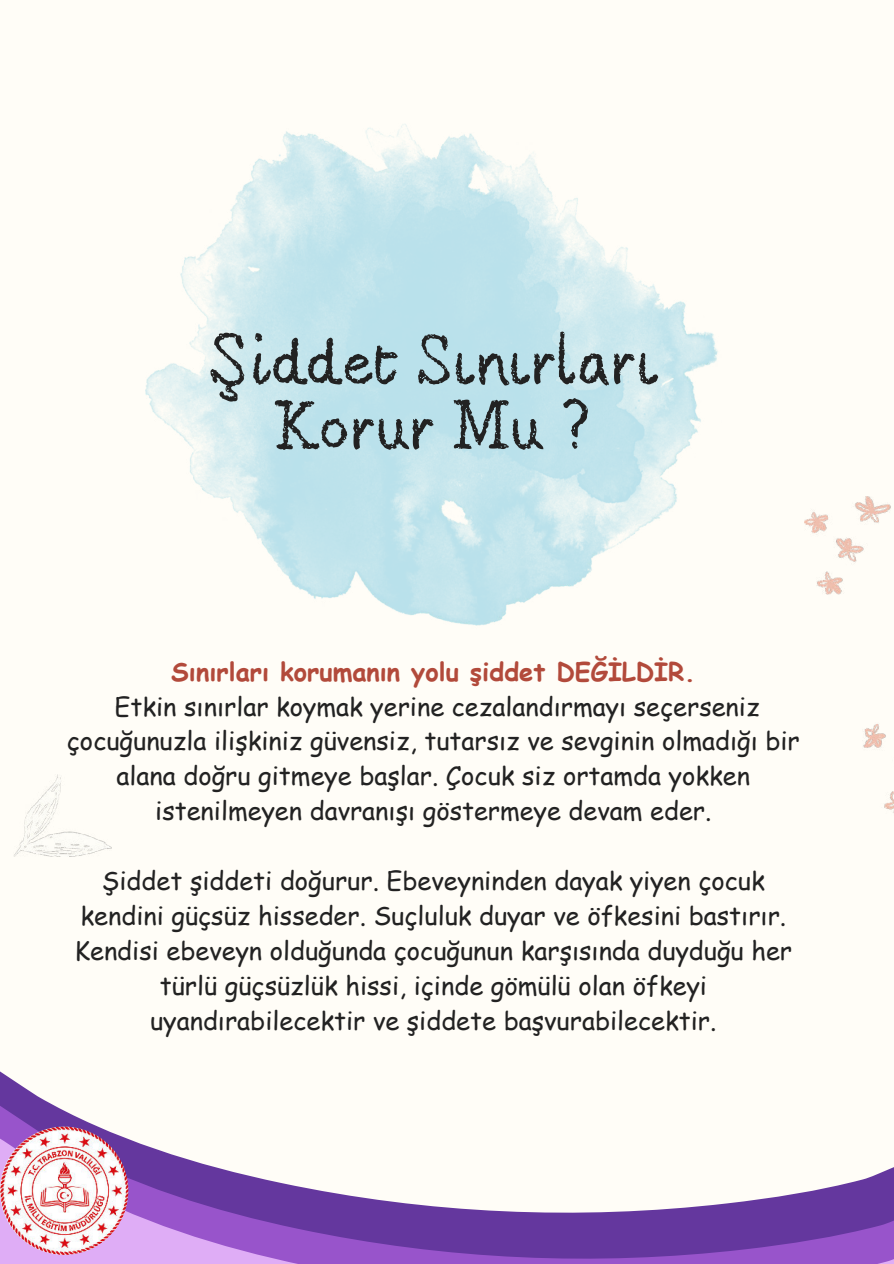
<style>
.page{position:relative;width:894px;height:1264px;background:#fff}
.page>*{position:absolute;margin:0;border:0;box-sizing:border-box;transform-origin:0 0}
.t1{font:60px/65.2px "Berton";color:#222;text-align:center}
.t2{font:25.35px/34.8px "Comic Sans MS";color:#222;text-align:center}
.t3{font:700 25.35px "Comic Sans MS";color:#b24a3b}
</style>
<div class="page">
<div style="left:0;top:0;width:893px;height:1263px;background:#fffdf7"></div>
<img style="left:14px;top:774px;width:98px;height:82px">
<img style="left:804px;top:496px;width:89px;height:314px">
<img style="left:145px;top:124px;width:573px;height:502px">
<svg style="left:0;top:1088px;width:92px;height:36px;fill:#64379e"></svg>
<svg style="left:0;top:1124px;width:893px;height:139px"></svg>
<img style="left:0;top:1126px;width:128px;height:128px;border-radius:50%">
<h1 class="t1" style="left:209px;top:330px;width:450px">Şiddet Sınırları<br>Korur Mu ?</h1>
<p class="t3" style="left:171px;top:652px;width:525px">Sınırları korumanın yolu şiddet DEĞİLDİR.</p>
<p class="t2" style="left:67px;top:688px;width:734px">Etkin sınırlar koymak yerine cezalandırmayı seçerseniz çocuğunuzla ilişkiniz güvensiz, tutarsız ve sevginin olmadığı bir alana doğru gitmeye başlar. Çocuk siz ortamda yokken istenilmeyen davranışı göstermeye devam eder.</p>
<p class="t2" style="left:74px;top:862px;width:719px">Şiddet şiddeti doğurur. Ebeveyninden dayak yiyen çocuk kendini güçsüz hisseder. Suçluluk duyar ve öfkesini bastırır.<br>Kendisi ebeveyn olduğunda çocuğunun karşısında duyduğu her türlü güçsüzlük hissi, içinde gömülü olan öfkeyi uyandırabilecektir ve şiddete başvurabilecektir.</p>
</div>
